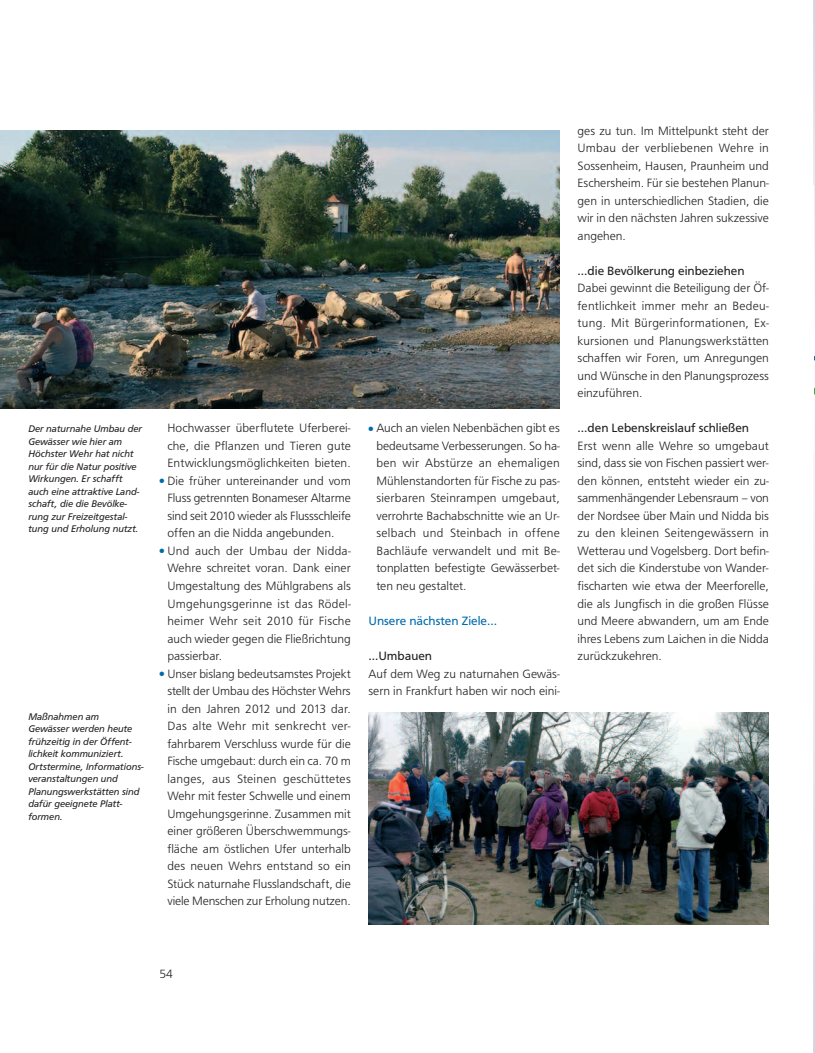
<style>
.page{position:relative;width:815px;height:1053px;background:#fff}
.page>*{position:absolute;margin:0;border:0;box-sizing:border-box;transform-origin:0 0}
.t1{font:300 12.5px/17.5px "Front Page";color:#231f20;text-align:justify}
.t2{font:12.5px "Front Page";color:#231f20}
.t3{font:12.5px "Front Page";color:#006cac}
.t4{font:italic 10px/12.5px "Front Page";color:#231f20}
.s1{color:#006cac}
</style>
<div class="page">
<svg style="left:814px;top:0;width:1px;height:276px"></svg>
<svg style="left:814px;top:467px;width:1px;height:585px"></svg>
<img style="left:0;top:130px;width:560px;height:278px">
<svg style="left:814px;top:356px;width:1px;height:39px"></svg>
<img style="left:369px;top:712px;width:400px;height:212px">
<p class="t4" style="left:28px;top:423px;width:115px">Der naturnahe Umbau der<br>Gewässer wie hier am<br>Höchster Wehr hat nicht nur für die Natur positive<br>Wirkungen. Er schafft auch eine attraktive Land&shy;schaft, die die Bevölke&shy;rung zur Freizeitgestal&shy;tung und Erholung nutzt.</p>
<p class="t4" style="left:28px;top:710px;width:117px">Maßnahmen am<br>Gewässer werden heute frühzeitig in der Öffent&shy;lichkeit kommuniziert.<br>Ortstermine, Informations&shy;veranstaltungen und<br>Planungswerkstätten sind dafür geeignete Platt&shy;formen.</p>
<p class="t1" style="left:167px;top:420px;width:185px">Hochwasser überflutete Uferberei&shy;che, die Pflanzen und Tieren gute Entwicklungsmöglichkeiten bieten.</p>
<p class="t1" style="left:167px;top:473px;width:185px;text-indent:-8px"><span class="s1">●</span> Die früher untereinander und vom Fluss getrennten Bonameser Altarme sind seit 2010 wieder als Flussschleife offen an die Nidda angebunden.</p>
<p class="t1" style="left:167px;top:543px;width:185px;text-indent:-8px"><span class="s1">●</span> Und auch der Umbau der Nidda-Wehre schreitet voran. Dank einer Umgestaltung des Mühlgrabens als Umgehungsgerinne ist das Rödel&shy;heimer Wehr seit 2010 für Fische auch wieder gegen die Fließrichtung passierbar.</p>
<p class="t1" style="left:167px;top:665px;width:185px;text-indent:-8px"><span class="s1">●</span> Unser bislang bedeutsamstes Projekt stellt der Umbau des Höchster Wehrs in den Jahren 2012 und 2013 dar.<br>Das alte Wehr mit senkrecht ver&shy;fahrbarem Verschluss wurde für die Fische umgebaut: durch ein ca. 70 m langes, aus Steinen geschüttetes Wehr mit fester Schwelle und einem Umgehungsgerinne. Zusammen mit einer größeren Überschwemmungs&shy;fläche am östlichen Ufer unterhalb des neuen Wehrs entstand so ein Stück naturnahe Flusslandschaft, die viele Menschen zur Erholung nutzen.</p>
<p class="t1" style="left:376px;top:420px;width:185px;text-indent:-8px"><span class="s1">●</span> Auch an vielen Nebenbächen gibt es bedeutsame Verbesserungen. So ha&shy;ben wir Abstürze an ehemaligen Mühlenstandorten für Fische zu pas&shy;sierbaren Steinrampen umgebaut, verrohrte Bachabschnitte wie an Ur&shy;selbach und Steinbach in offene Bachläufe verwandelt und mit Be&shy;tonplatten befestigte Gewässerbet&shy;ten neu gestaltet.</p>
<p class="t3" style="left:369px;top:616px;width:130px">Unsere nächsten Ziele...</p>
<p class="t2" style="left:369px;top:651px;width:65px">...Umbauen</p>
<p class="t1" style="left:369px;top:665px;width:193px">Auf dem Weg zu naturnahen Gewäs&shy;sern in Frankfurt haben wir noch eini-</p>
<p class="t1" style="left:578px;top:123px;width:193px">ges zu tun. Im Mittelpunkt steht der Umbau der verbliebenen Wehre in Sossenheim, Hausen, Praunheim und Eschersheim. Für sie bestehen Planun&shy;gen in unterschiedlichen Stadien, die wir in den nächsten Jahren sukzessive angehen.</p>
<p class="t2" style="left:578px;top:266px;width:168px">...die Bevölkerung einbeziehen</p>
<p class="t1" style="left:578px;top:280px;width:193px">Dabei gewinnt die Beteiligung der Öf&shy;fentlichkeit immer mehr an Bedeu&shy;tung. Mit Bürgerinformationen, Ex&shy;kursionen und Planungswerkstätten schaffen wir Foren, um Anregungen und Wünsche in den Planungsprozess einzuführen.</p>
<p class="t2" style="left:578px;top:423px;width:173px">...den Lebenskreislauf schließen</p>
<p class="t1" style="left:578px;top:438px;width:193px">Erst wenn alle Wehre so umgebaut sind, dass sie von Fischen passiert wer&shy;den können, entsteht wieder ein zu&shy;sammenhängender Lebensraum – von der Nordsee über Main und Nidda bis zu den kleinen Seitengewässern in Wetterau und Vogelsberg. Dort befin&shy;det sich die Kinderstube von Wander&shy;fischarten wie etwa der Meerforelle, die als Jungfisch in die großen Flüsse und Meere abwandern, um am Ende ihres Lebens zum Laichen in die Nidda zurückzukehren.</p>
<p class="t1" style="left:159px;top:965px;width:15px">54</p>
</div>
